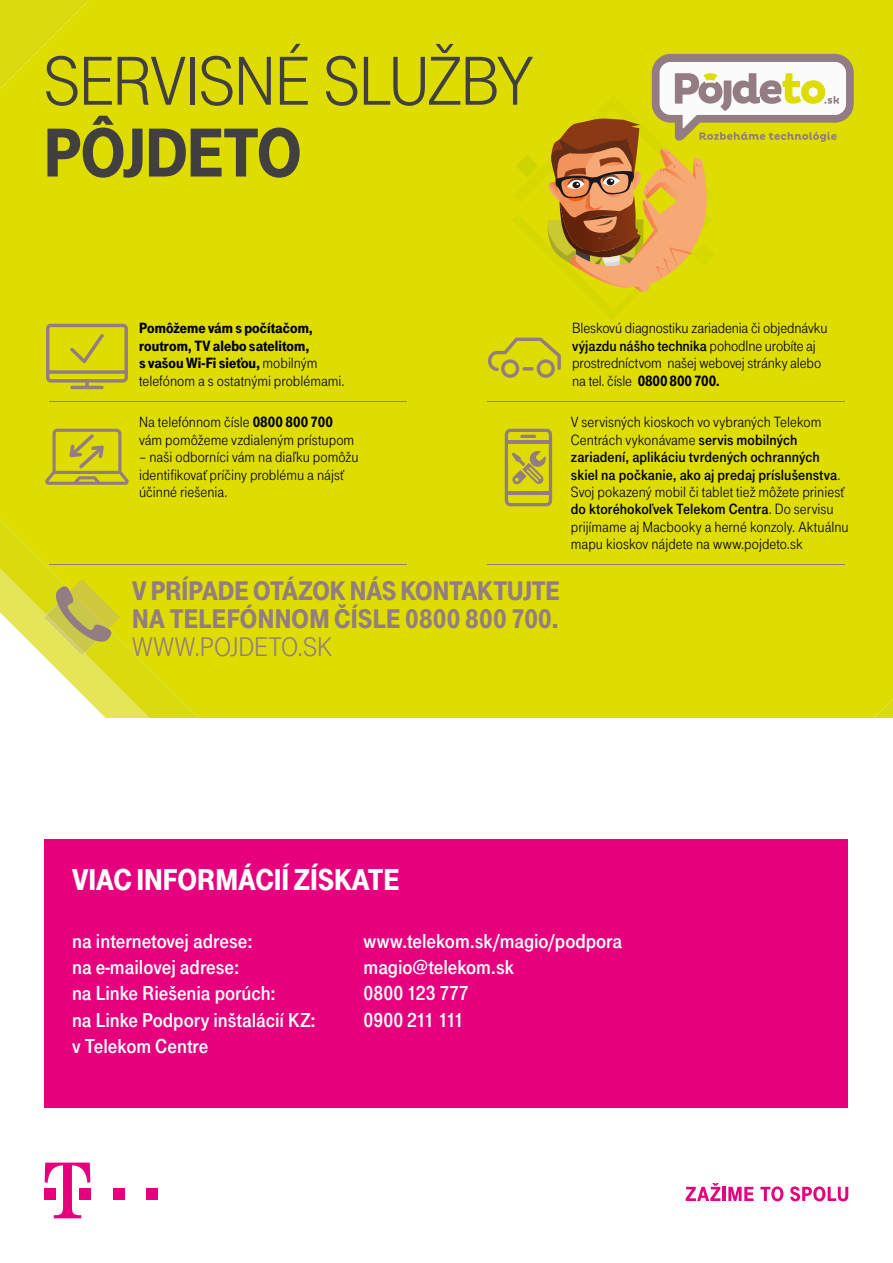
<style>
.page{position:relative;width:893px;height:1263px;background:#fff}
.page>*{position:absolute;margin:0;border:0;box-sizing:border-box;transform-origin:0 0}
.t1{font:71.85px "Tele Grotesk Norm";letter-spacing:-.02em;color:#413f40}
.t2{font:71.85px "Tele Grotesk Ultr";letter-spacing:-.015em;color:#413f40}
.t3{font:31.5px "Tele Grotesk Ultr";color:#fff}
.t4{font:27.9px/27.9px "Tele Grotesk Ultr";color:#937d83}
.t5{font:27.9px "Tele Grotesk Norm";color:#937d83}
.t6{font:21px "Tele Grotesk Fett";letter-spacing:-.005em;color:#fff}
.t7{font:21px "Tele Grotesk Fett";letter-spacing:-.025em;color:#fff}
.t8{font:15.45px/17.4px "Tele Grotesk Norm";color:#000}
.t9{font:15.45px/17.4px "Tele Grotesk Fett";letter-spacing:.005em;color:#000}
.t10{font:15.45px/17.4px "Tele Grotesk Ultr";letter-spacing:.005em;color:#000}
.s1{font-family:"Tele Grotesk Norm"}
.s2{font-family:"Tele Grotesk Ultr"}
.s3{font-family:"Tele Grotesk Fett"}
</style>
<div class="page">
<div style="left:0;top:0;width:893px;height:718px;background:#dedc00"></div>
<svg style="left:512px;top:54px;width:342px;height:266px;background:#d5c42d"></svg>
<hr style="left:49px;top:564px;width:357px;height:1px;background:#937d83">
<hr style="left:49px;top:401px;width:357px;height:1px;background:#937d83">
<svg style="left:45px;top:429px;width:84px;height:56px;background:#c8c026"></svg>
<hr style="left:487px;top:564px;width:357px;height:1px;background:#937d83">
<hr style="left:487px;top:401px;width:357px;height:1px;background:#937d83">
<svg style="left:488px;top:338px;width:73px;height:40px;background:#cbc420"></svg>
<svg style="left:505px;top:429px;width:47px;height:77px;background:#bdb338"></svg>
<hr style="left:70px;top:386px;width:34px;height:3px;background:#937d83;border-radius:2px">
<svg style="left:85px;top:379px;width:4px;height:10px"></svg>
<svg style="left:46px;top:324px;width:82px;height:59px;background:#c9c223"></svg>
<svg style="left:44px;top:579px;width:76px;height:76px;background:#cdc73d"></svg>
<div style="left:45px;top:839px;width:803px;height:269px;background:#e6007d"></div>
<div style="left:113px;top:1188px;width:11px;height:11px;background:#e6007d"></div>
<div style="left:147px;top:1188px;width:11px;height:11px;background:#e6007d"></div>
<svg style="left:45px;top:1162px;width:45px;height:56px"></svg>
<svg style="left:686px;top:1183px;width:34px;height:18px"></svg>
<hr style="left:723px;top:1187px;width:3px;height:14px;background:#e6007d">
<svg style="left:728px;top:1187px;width:25px;height:14px"></svg>
<svg style="left:760px;top:1186px;width:23px;height:15px"></svg>
<svg style="left:790px;top:1186px;width:58px;height:15px"></svg>
<h1 class="t1" style="left:44px;top:41px;width:491px">SERVISNÉ SLUŽBY</h1>
<h1 class="t2" style="left:44px;top:113px;width:259px">PÔJDETO</h1>
<p class="t10" style="left:139px;top:320px;width:180px">POMÔŽEME VÁM S POČÍTAČOM,<br>ROUTROM, TV ALEBO SATELITOM,<br>S VAŠOU WI-FI SIEŤOU, <span class="s1">mobilným</span></p>
<p class="t8" style="left:139px;top:372px;width:207px">telefónom a s ostatnými problémami.</p>
<p class="t8" style="left:139px;top:414px;width:217px">Na telefónnom čísle <span class="s2">0800 800 700 </span>vám pomôžeme vzdialeným prístupom</p>
<p class="t8" style="left:139px;top:449px;width:221px">– naši odborníci vám na diaľku pomôžu identifikovať príčiny problému a nájsť účinné riešenia.</p>
<h3 class="t4" style="left:132px;top:577px;width:429px">V PRÍPADE OTÁZOK NÁS KONTAKTUJTE<br>NA TELEFÓNNOM ČÍSLE 0800 800 700.</h3>
<h3 class="t5" style="left:132px;top:631px;width:201px">WWW.POJDETO.SK</h3>
<p class="t8" style="left:572px;top:320px;width:257px">Bleskovú diagnostiku zariadenia či objednávku</p>
<p class="t9" style="left:572px;top:337px;width:245px">výjazdu nášho technika <span class="s1">pohodlne urobíte aj</span></p>
<p class="t8" style="left:572px;top:355px;width:250px">prostredníctvom našej webovej stránky alebo na tel. čísle <span class="s2">0800 800 700.</span></p>
<p class="t8" style="left:571px;top:414px;width:252px">V servisných kioskoch vo vybraných Telekom<br>Centrách vykonávame <span class="s3">servis mobilných</span></p>
<p class="t9" style="left:571px;top:448px;width:271px">zariadení, aplikáciu tvrdených ochranných skiel na počkanie, ako aj predaj príslušenstva<span class="s1">.</span></p>
<p class="t8" style="left:571px;top:483px;width:275px">Svoj pokazený mobil či tablet tiež môžete priniesť</p>
<p class="t9" style="left:571px;top:501px;width:264px">do ktoréhokoľvek Telekom Centra<span class="s1">. Do servisu</span></p>
<p class="t8" style="left:571px;top:518px;width:279px">prijímame aj Macbooky a herné konzoly. Aktuálnu mapu kioskov nájdete na www.pojdeto.sk</p>
<h2 class="t3" style="left:72px;top:862px;width:329px">VIAC INFORMÁCIÍ ZÍSKATE</h2>
<h3 class="t6" style="left:72px;top:929px;width:182px">na internetovej adrese:</h3>
<h3 class="t6" style="left:364px;top:929px;width:260px">www.telekom.sk/magio/podpora</h3>
<h3 class="t6" style="left:72px;top:955px;width:169px">na e-mailovej adrese:</h3>
<h3 class="t6" style="left:364px;top:955px;width:152px">magio@telekom.sk</h3>
<h3 class="t6" style="left:72px;top:981px;width:205px">na Linke Riešenia porúch:</h3>
<h3 class="t6" style="left:364px;top:981px;width:107px">0800 123 777</h3>
<h3 class="t6" style="left:72px;top:1008px;width:245px">na Linke Podpory inštalácií KZ:</h3>
<h3 class="t7" style="left:364px;top:1008px;width:102px">0900 211 111</h3>
<h3 class="t6" style="left:72px;top:1034px;width:138px">v Telekom Centre</h3>
</div>
